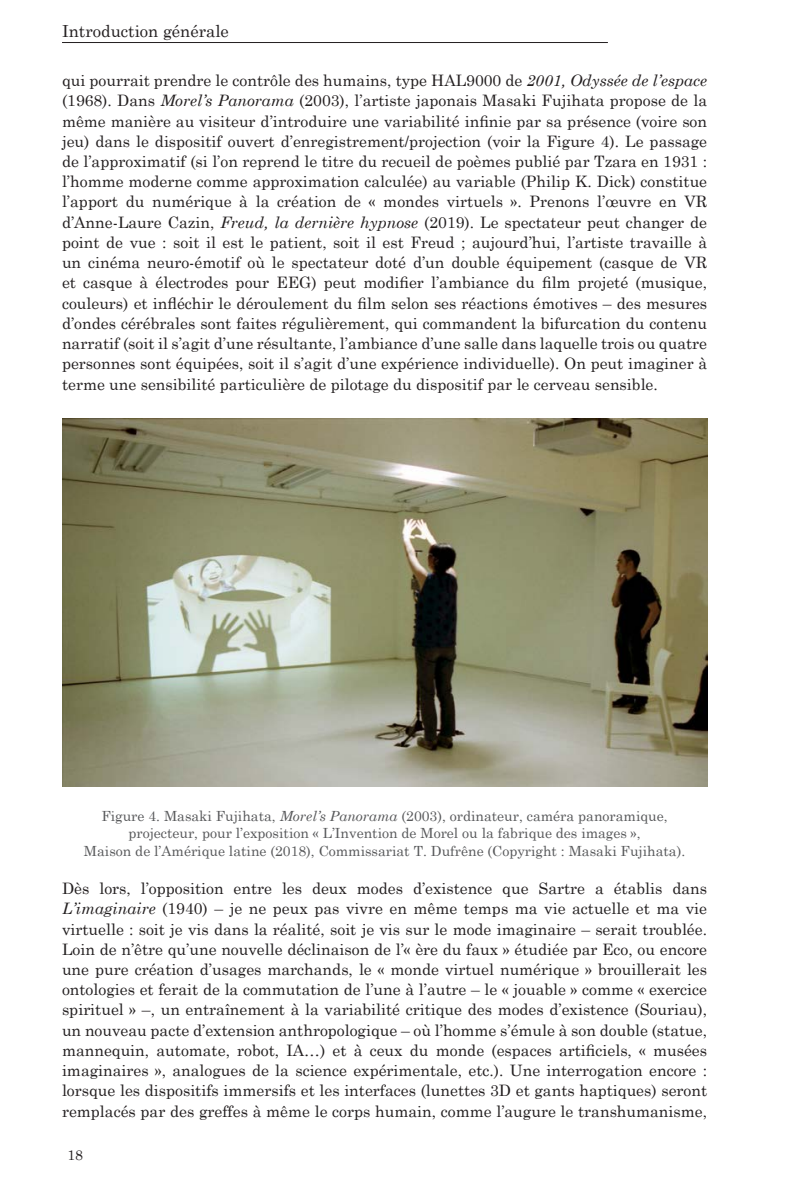
<style>
.page{position:relative;width:794px;height:1191px;background:#fff}
.page>*{position:absolute;margin:0;border:0;box-sizing:border-box;transform-origin:0 0}
.t1{font:16.62px "Century Schoolbook";color:#231f20}
.Texte_Courant{font:15.75px/20.3px "Century Schoolbook";color:#231f20;text-align:justify}
.Texte_Légende{font:14px/17.8px "Century Schoolbook";color:#57585a;text-align:center}
.t2{font:14px "Century Schoolbook";color:#231f20}
.s1{font-style:italic}
</style>
<div class="page">
<hr style="left:62px;top:42px;width:546px;height:1px;background:#231f20">
<img style="left:62px;top:418px;width:645px;height:368px">
<p class="t1" style="left:62px;top:17px;width:168px">Introduction générale</p>
<p class="Texte_Courant" style="left:62px;top:69px;width:646px">qui pourrait prendre le contrôle des humains, type HAL9000 de <span class="s1">2001, Odyssée de l’espace </span>(1968). Dans <span class="s1">Morel’s Panorama</span> (2003), l’artiste japonais Masaki Fujihata propose de la même manière au visiteur d’introduire une variabilité infinie par sa présence (voire son jeu) dans le dispositif ouvert d’enregistrement/projection (voir la Figure 4). Le passage de l’approximatif (si l’on reprend le titre du recueil de poèmes publié par Tzara en 1931 : l’homme moderne comme approximation calculée) au variable (Philip K. Dick) constitue l’apport du numérique à la création de « mondes virtuels ». Prenons l’œuvre en VR d’Anne-Laure Cazin, <span class="s1">Freud, la dernière hypnose</span> (2019). Le spectateur peut changer de point de vue : soit il est le patient, soit il est Freud ; aujourd’hui, l’artiste travaille à un cinéma neuro-émotif où le spectateur doté d’un double équipement (casque de VR et casque à électrodes pour EEG) peut modifier l’ambiance du film projeté (musique, couleurs) et infléchir le déroulement du film selon ses réactions émotives – des mesures d’ondes cérébrales sont faites régulièrement, qui commandent la bifurcation du contenu narratif (soit il s’agit d’une résultante, l’ambiance d’une salle dans laquelle trois ou quatre personnes sont équipées, soit il s’agit d’une expérience individuelle). On peut imaginer à terme une sensibilité particulière de pilotage du dispositif par le cerveau sensible.</p>
<p class="Texte_Légende" style="left:84px;top:805px;width:603px">Figure 4. Masaki Fujihata, <span class="s1">Morel’s Panorama</span> (2003), ordinateur, caméra panoramique, projecteur, pour l’exposition « L’Invention de Morel ou la fabrique des images »,<br>Maison de l’Amérique latine (2018), Commissariat T. Dufrêne (Copyright : Masaki Fujihata).</p>
<p class="Texte_Courant" style="left:62px;top:877px;width:646px">Dès lors, l’opposition entre les deux modes d’existence que Sartre a établis dans <span class="s1">L’imaginaire</span> (1940) – je ne peux pas vivre en même temps ma vie actuelle et ma vie virtuelle : soit je vis dans la réalité, soit je vis sur le mode imaginaire – serait troublée.<br>Loin de n’être qu’une nouvelle déclinaison de l’« ère du faux » étudiée par Eco, ou encore une pure création d’usages marchands, le « monde virtuel numérique » brouillerait les ontologies et ferait de la commutation de l’une à l’autre – le « jouable » comme « exercice spirituel » –, un entraînement à la variabilité critique des modes d’existence (Souriau), un nouveau pacte d’extension anthropologique – où l’homme s’émule à son double (statue, mannequin, automate, robot, IA…) et à ceux du monde (espaces artificiels, « musées imaginaires », analogues de la science expérimentale, etc.). Une interrogation encore : lorsque les dispositifs immersifs et les interfaces (lunettes 3D et gants haptiques) seront remplacés par des greffes à même le corps humain, comme l’augure le transhumanisme,</p>
<p class="t2" style="left:67px;top:1143px;width:17px">18</p>
</div>
